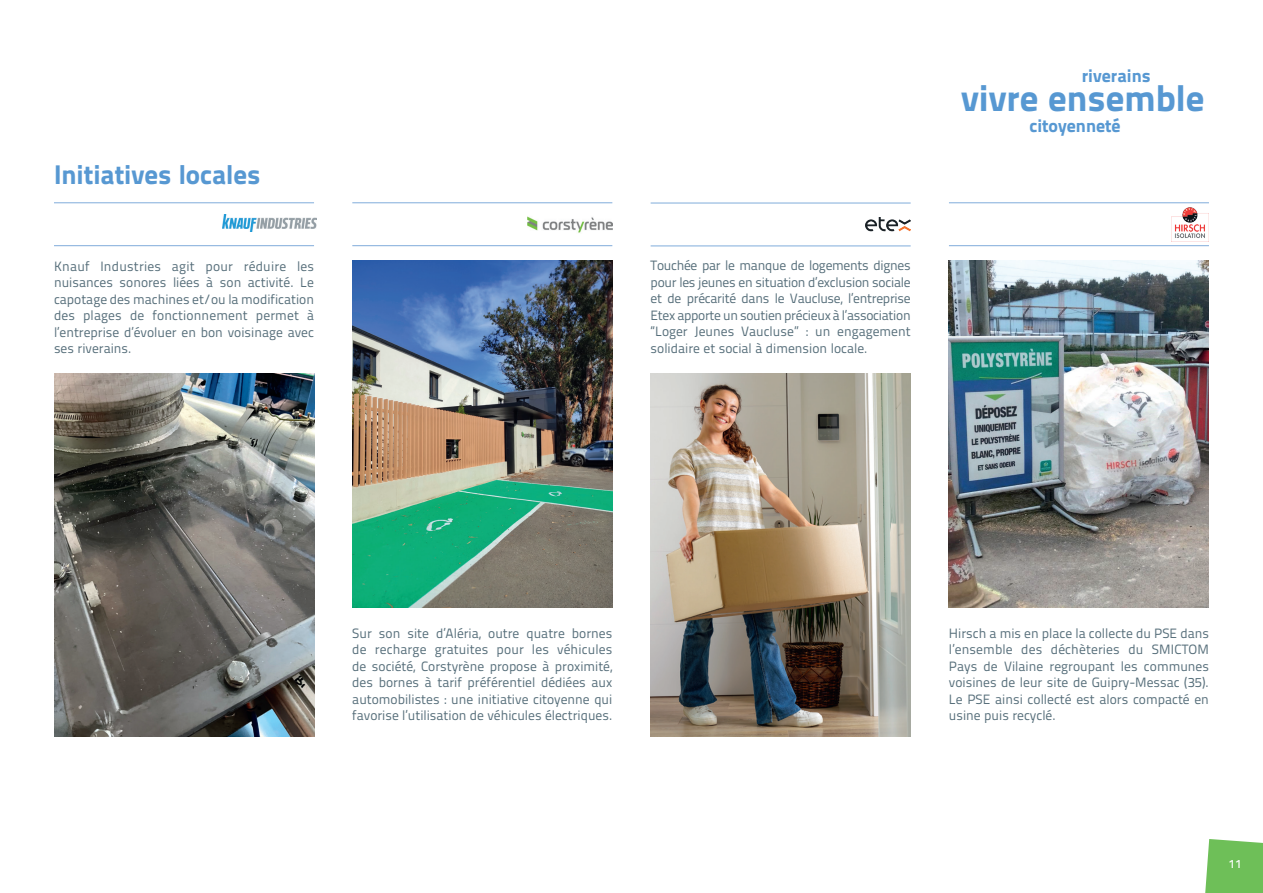
<style>
.page{position:relative;width:1263px;height:893px;background:#fff}
.page>*{position:absolute;margin:0;border:0;box-sizing:border-box;transform-origin:0 0}
.BODY_2{font:36.9px "Titillium Text 25 L 999 wt";color:#5798d2}
.BODY_2-2{font:27px "Titillium Text 25 L 999 wt";color:#5798d2}
.BODY_2-3{font:18px "Titillium Text 25 L 999 wt";color:#5798d2}
.BODY_2-4{font:13.5px/16.5px "Titillium Text 25 L 400 wt";color:#566e7a;text-align:justify}
.BODY_2-5{font:12px "Titillium Text 25 L 600 wt";color:#fff}
</style>
<div class="page">
<svg style="left:1205px;top:839px;width:58px;height:54px;background:#78c364"></svg>
<hr style="left:54px;top:203px;width:260px;height:1px;background:#80acdb">
<hr style="left:54px;top:245px;width:260px;height:1px;background:#80acdb">
<hr style="left:352px;top:203px;width:260px;height:1px;background:#80acdb">
<hr style="left:949px;top:203px;width:260px;height:1px;background:#80acdb">
<hr style="left:352px;top:245px;width:260px;height:1px;background:#80acdb">
<hr style="left:949px;top:245px;width:260px;height:1px;background:#80acdb">
<hr style="left:651px;top:203px;width:260px;height:1px;background:#80acdb">
<hr style="left:651px;top:246px;width:260px;height:1px;background:#80acdb">
<img style="left:54px;top:373px;width:260px;height:364px">
<img style="left:651px;top:373px;width:260px;height:364px">
<img style="left:527px;top:216px;width:85px;height:17px">
<img style="left:865px;top:217px;width:46px;height:15px">
<img style="left:352px;top:261px;width:260px;height:346px">
<img style="left:949px;top:261px;width:260px;height:346px">
<img style="left:1171px;top:208px;width:38px;height:33px">
<img style="left:223px;top:214px;width:94px;height:17px">
<p class="BODY_2-2" style="left:54px;top:153px;width:208px">Initiatives locales</p>
<p class="BODY_2-4" style="left:54px;top:257px;width:262px">Knauf Industries agit pour réduire les nuisances sonores liées à son activité. Le capotage des machines et/ou la modification des plages de fonctionnement permet à l’entreprise d’évoluer en bon voisinage avec ses riverains.</p>
<p class="BODY_2-4" style="left:651px;top:256px;width:262px">Touchée par le manque de logements dignes pour les jeunes en situation d’exclusion sociale et de précarité dans le Vaucluse, l’entreprise Etex apporte un soutien précieux à l’association “Loger Jeunes Vaucluse” : un engagement solidaire et social à dimension locale.</p>
<p class="BODY_2-3" style="left:1082px;top:61px;width:70px">riverains</p>
<p class="BODY_2-3" style="left:1029px;top:112px;width:92px">citoyenneté</p>
<p class="BODY_2" style="left:961px;top:69px;width:245px">vivre ensemble</p>
<p class="BODY_2-4" style="left:352px;top:624px;width:262px">Sur son site d’Aléria, outre quatre bornes de recharge gratuites pour les véhicules de société, Corstyrène propose à proximité, des bornes à tarif préférentiel dédiées aux automobilistes : une initiative citoyenne qui favorise l’utilisation de véhicules électriques.</p>
<p class="BODY_2-4" style="left:949px;top:624px;width:262px">Hirsch a mis en place la collecte du PSE dans l’ensemble des déchèteries du SMICTOM Pays de Vilaine regroupant les communes voisines de leur site de Guipry-Messac (35).<br>Le PSE ainsi collecté est alors compacté en usine puis recyclé.</p>
<p class="BODY_2-5" style="left:1229px;top:855px;width:14px">11</p>
</div>
